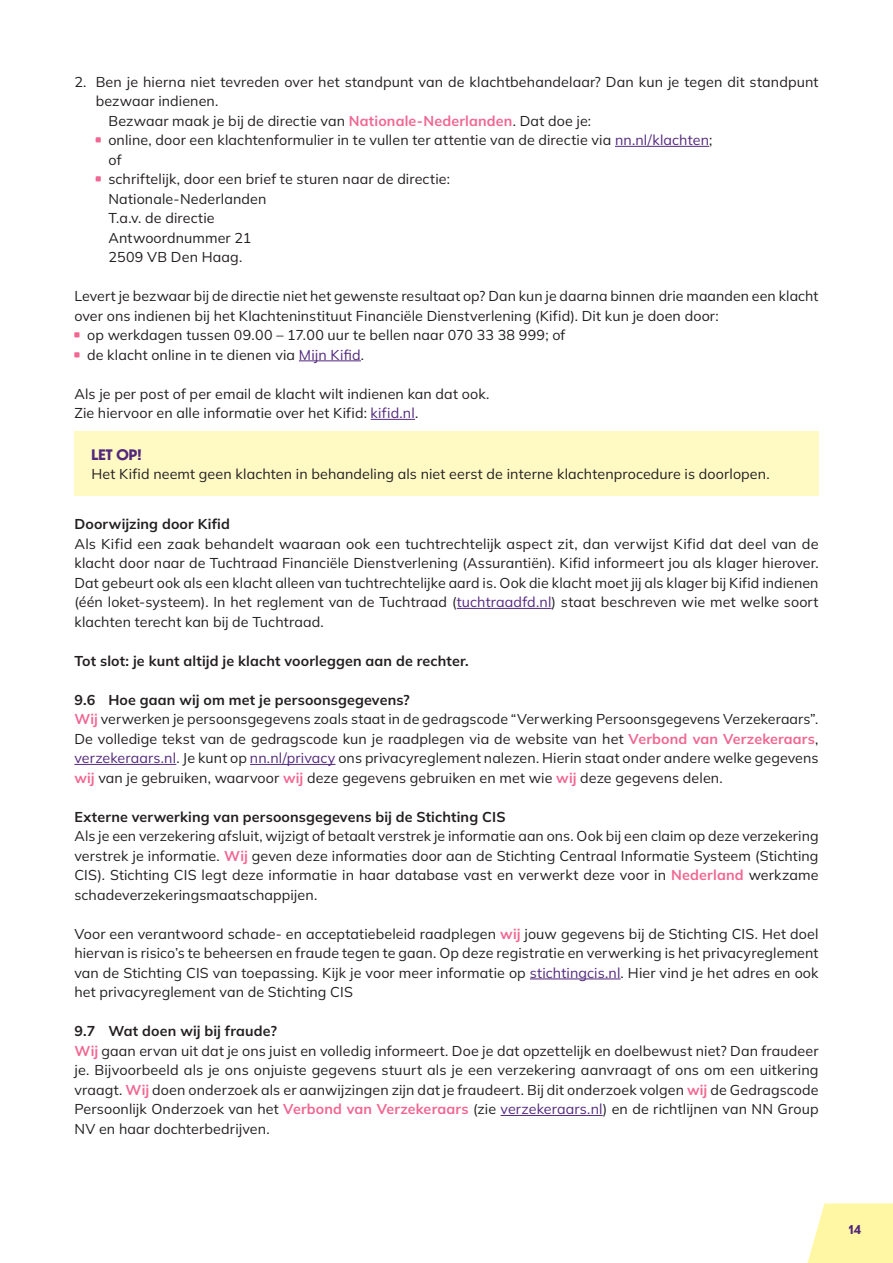
<style>
.page{position:relative;width:893px;height:1263px;background:#fff}
.page>*{position:absolute;margin:0;border:0;box-sizing:border-box;transform-origin:0 0}
.t1{font:14.25px/19.5px "Mulish";letter-spacing:.01em;color:#231f20}
.t2{font:700 14.25px "Mulish";letter-spacing:.01em;color:#231f20}
.t3{font:700 14.25px "SNS Dunbar Tall";color:#53287d}
.t4{font:700 12px "SNS Dunbar Tall";color:#53287d}
.s1{font-weight:700;color:#f16692}
.s2{color:#53287d}
.s3{font-weight:700}
</style>
<div class="page">
<svg style="left:808px;top:1203px;width:85px;height:60px;background:#fff7ad"></svg>
<hr style="left:615px;top:146px;width:94px;height:1px;background:#53287d">
<hr style="left:299px;top:361px;width:62px;height:1px;background:#53287d">
<hr style="left:371px;top:419px;width:44px;height:1px;background:#53287d">
<hr style="left:457px;top:608px;width:95px;height:1px;background:#53287d">
<hr style="left:74px;top:764px;width:102px;height:1px;background:#53287d">
<hr style="left:250px;top:764px;width:85px;height:1px;background:#53287d">
<hr style="left:530px;top:979px;width:91px;height:1px;background:#53287d">
<hr style="left:501px;top:1115px;width:102px;height:1px;background:#53287d">
<div style="left:74px;top:431px;width:745px;height:65px;background:#fffac4"></div>
<p class="t1" style="left:74px;top:71px;width:746px">2. Ben je hierna niet tevreden over het standpunt van de klachtbehandelaar? Dan kun je tegen dit standpunt</p>
<p class="t1" style="left:96px;top:91px;width:124px">bezwaar indienen.</p>
<p class="t1" style="left:108px;top:110px;width:484px">Bezwaar maak je bij de directie van <span class="s1">Nationale-Nederlanden</span>. Dat doe je:</p>
<p class="t1" style="left:108px;top:130px;width:605px">online, door een klachtenformulier in te vullen ter attentie van de directie via <span class="s2">nn.nl/klachten</span>;</p>
<p class="t1" style="left:108px;top:149px;width:15px">of</p>
<p class="t1" style="left:108px;top:169px;width:343px">schriftelijk, door een brief te sturen naar de directie:</p>
<p class="t1" style="left:108px;top:188px;width:159px">Nationale-Nederlanden</p>
<p class="t1" style="left:108px;top:208px;width:108px">T.a.v. de directie</p>
<p class="t1" style="left:108px;top:227px;width:144px">Antwoordnummer 21</p>
<p class="t1" style="left:108px;top:247px;width:135px">2509 VB Den Haag.</p>
<p class="t1" style="left:74px;top:286px;width:746px">Levert je bezwaar bij de directie niet het gewenste resultaat op? Dan kun je daarna binnen drie maanden een klacht</p>
<p class="t1" style="left:74px;top:305px;width:646px">over ons indienen bij het Klachteninstituut Financiële Dienstverlening (Kifid). Dit kun je doen door:</p>
<p class="t1" style="left:87px;top:325px;width:480px">op werkdagen tussen 09.00 – 17.00 uur te bellen naar 070 33 38 999; of</p>
<p class="t1" style="left:87px;top:344px;width:279px">de klacht online in te dienen via <span class="s2">Mijn Kifid</span>.</p>
<p class="t1" style="left:74px;top:383px;width:417px">Als je per post of per email de klacht wilt indienen kan dat ook.<br>Zie hiervoor en alle informatie over het Kifid: <span class="s2">kifid.nl</span>.</p>
<p class="t3" style="left:91px;top:444px;width:52px">LET OP!</p>
<p class="t1" style="left:91px;top:464px;width:680px">Het Kifid neemt geen klachten in behandeling als niet eerst de interne klachtenprocedure is doorlopen.</p>
<p class="t2" style="left:74px;top:514px;width:157px">Doorwijzing door Kifid</p>
<p class="t1" style="left:74px;top:533px;width:746px;text-align:justify">Als Kifid een zaak behandelt waaraan ook een tuchtrechtelijk aspect zit, dan verwijst Kifid dat deel van de klacht door naar de Tuchtraad Financiële Dienstverlening (Assurantiën). Kifid informeert jou als klager hierover.<br>Dat gebeurt ook als een klacht alleen van tuchtrechtelijke aard is. Ook die klacht moet jij als klager bij Kifid indienen (één loket-systeem). In het reglement van de Tuchtraad (<span class="s2">tuchtraadfd.nl</span>) staat beschreven wie met welke soort klachten terecht kan bij de Tuchtraad.</p>
<p class="t2" style="left:74px;top:651px;width:396px">Tot slot: je kunt altijd je klacht voorleggen aan de rechter.</p>
<p class="t1" style="left:74px;top:689px;width:746px"><span class="s3">9.6 Hoe gaan wij om met je persoonsgegevens?<br></span><span class="s1">Wij</span> verwerken je persoonsgegevens zoals staat in de gedragscode “Verwerking Persoonsgegevens Verzekeraars”.<br>De volledige tekst van de gedragscode kun je raadplegen via de website van het <span class="s1">Verbond van Verzekeraars</span>, <span class="s2">verzekeraars.nl</span>. Je kunt op <span class="s2">nn.nl/privacy</span> ons privacyreglement nalezen. Hierin staat onder andere welke gegevens <span class="s1">wij</span> van je gebruiken, waarvoor <span class="s1">wij</span> deze gegevens gebruiken en met wie <span class="s1">wij</span> deze gegevens delen.</p>
<p class="t2" style="left:74px;top:807px;width:433px">Externe verwerking van persoonsgegevens bij de Stichting CIS</p>
<p class="t1" style="left:74px;top:826px;width:746px;text-align:justify">Als je een verzekering afsluit, wijzigt of betaalt verstrek je informatie aan ons. Ook bij een claim op deze verzekering verstrek je informatie. <span class="s1">Wij</span> geven deze informaties door aan de Stichting Centraal Informatie Systeem (Stichting CIS). Stichting CIS legt deze informatie in haar database vast en verwerkt deze voor in <span class="s1">Nederland</span> werkzame schadeverzekeringsmaatschappijen.</p>
<p class="t1" style="left:74px;top:923px;width:746px;text-align:justify">Voor een verantwoord schade- en acceptatiebeleid raadplegen <span class="s1">wij</span> jouw gegevens bij de Stichting CIS. Het doel hiervan is risico’s te beheersen en fraude tegen te gaan. Op deze registratie en verwerking is het privacyreglement van de Stichting CIS van toepassing. Kijk je voor meer informatie op <span class="s2">stichtingcis.nl</span>. Hier vind je het adres en ook het privacyreglement van de Stichting CIS</p>
<p class="t1" style="left:74px;top:1021px;width:746px"><span class="s3">9.7 Wat doen wij bij fraude?<br></span><span class="s1">Wij</span> gaan ervan uit dat je ons juist en volledig informeert. Doe je dat opzettelijk en doelbewust niet? Dan fraudeer je. Bijvoorbeeld als je ons onjuiste gegevens stuurt als je een verzekering aanvraagt of ons om een uitkering vraagt. <span class="s1">Wij</span> doen onderzoek als er aanwijzingen zijn dat je fraudeert. Bij dit onderzoek volgen <span class="s1">wij</span> de Gedragscode Persoonlijk Onderzoek van het <span class="s1">Verbond van Verzekeraars</span> (zie <span class="s2">verzekeraars.nl</span>) en de richtlijnen van NN Group NV en haar dochterbedrijven.</p>
<p class="t4" style="left:849px;top:1221px;width:14px">14</p>
</div>
